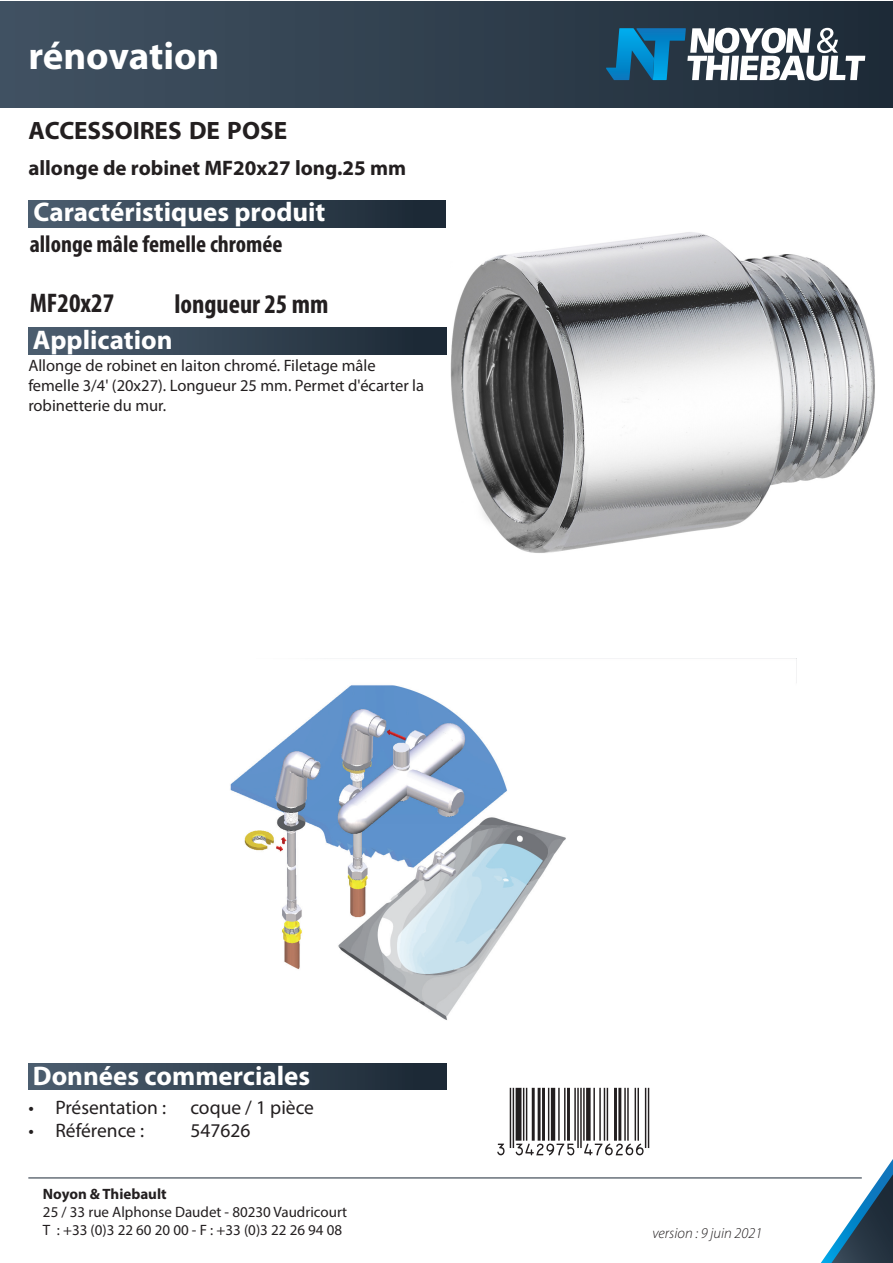
<style>
.page{position:relative;width:893px;height:1263px;background:#fff}
.page>*{position:absolute;margin:0;border:0;box-sizing:border-box;transform-origin:0 0}
.t1{font:700 39px "Myriad Pro";color:#fff}
.t2{font:700 27px "Myriad Pro";color:#fff}
.t3{font:700 condensed 27px "Myriad Pro";color:#231f20}
.t4{font:700 25.2px "Myriad Pro";color:#231f20}
.t5{font:700 condensed 24px "Myriad Pro";color:#231f20}
.t6{font:700 21px "Myriad Pro";color:#231f20}
.t7{font:19.5px "Myriad Pro";color:#231f20}
.t8{font:16.5px/19.8px "Myriad Pro";color:#231f20}
.t9{font:15px/18px "Myriad Pro";color:#231f20}
.t10{font:italic 300 15px "Myriad Pro";color:#231f20}
.s1{font-weight:700}
</style>
<div class="page">
<hr style="left:28px;top:1177px;width:834px;height:1px;background:#1c2936">
<div style="left:28px;top:201px;width:417px;height:26px;background:linear-gradient(to right,#4c5e70,#1a2834)"></div>
<div style="left:0;top:1px;width:893px;height:106px;background:linear-gradient(to right,#415262,#1e2b38)"></div>
<svg style="left:606px;top:28px;width:259px;height:53px"></svg>
<svg style="left:821px;top:1159px;width:72px;height:104px"></svg>
<img style="left:451px;top:232px;width:424px;height:321px">
<img style="left:230px;top:658px;width:566px;height:362px">
<div style="left:28px;top:327px;width:418px;height:27px;background:linear-gradient(to right,#4c5e70,#1b2834)"></div>
<div style="left:28px;top:1063px;width:418px;height:27px;background:linear-gradient(to right,#4c5e70,#1b2834)"></div>
<p class="t1" style="left:28px;top:31px;width:193px">rénovation</p>
<p class="t4" style="left:28px;top:114px;width:260px">ACCESSOIRES DE POSE</p>
<p class="t6" style="left:28px;top:154px;width:379px">allonge de robinet MF20x27 long.25 mm</p>
<p class="t2" style="left:34px;top:195px;width:293px">Caractéristiques produit</p>
<p class="t5" style="left:30px;top:229px;width:254px">allonge mâle femelle chromée</p>
<p class="t3" style="left:30px;top:286px;width:86px">MF20x27</p>
<p class="t3" style="left:174px;top:287px;width:156px">longueur 25 mm</p>
<p class="t2" style="left:33px;top:322px;width:141px">Application</p>
<p class="t8" style="left:28px;top:356px;width:397px">Allonge de robinet en laiton chromé. Filetage mâle femelle 3/4' (20x27). Longueur 25 mm. Permet d'écarter la robinetterie du mur.</p>
<p class="t2" style="left:33px;top:1058px;width:279px">Données commerciales</p>
<p class="t7" style="left:28px;top:1095px;width:287px">• Présentation : coque / 1 pièce</p>
<p class="t7" style="left:28px;top:1118px;width:117px">• Référence :</p>
<p class="t7" style="left:190px;top:1118px;width:62px">547626</p>
<p class="t9" style="left:43px;top:1185px;width:306px"><span class="s1">Noyon &amp; Thiebault<br></span>25 / 33 rue Alphonse Daudet - 80230 Vaudricourt<br>T : +33 (0)3 22 60 20 00 - F : +33 (0)3 22 26 94 08</p>
<p class="t10" style="left:652px;top:1224px;width:111px">version : 9 juin 2021</p>
</div>
